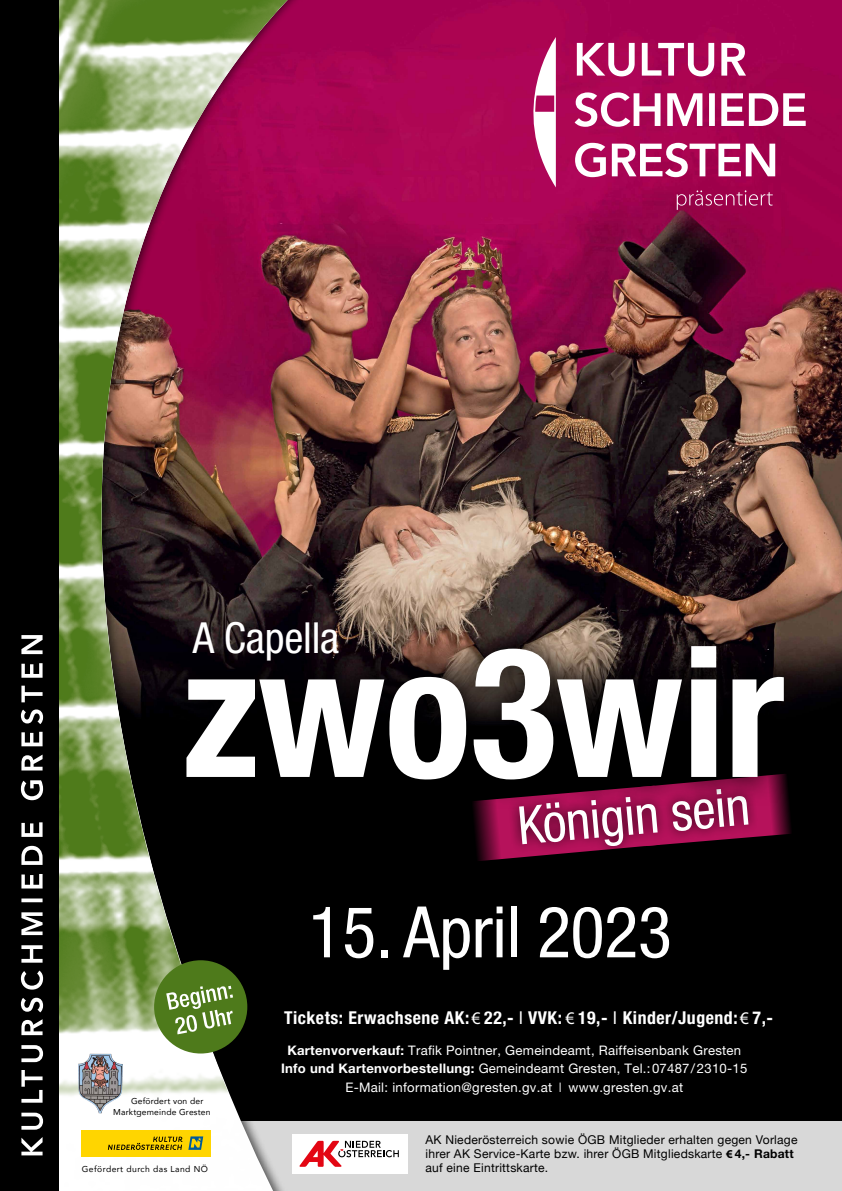
<style>
.page{position:relative;width:842px;height:1191px;background:#fff}
.page>*{position:absolute;margin:0;border:0;box-sizing:border-box;transform-origin:0 0}
.t1{font:700 condensed 181.1px "Helvetica Neue LT Pro";letter-spacing:-.005em;color:#fff}
.t2{font:condensed 71.1px "Helvetica Neue LT Pro";letter-spacing:-.005em;color:#fff}
.t3{font:condensed 52.9px "Helvetica Neue LT Pro";color:#fff}
.t4{font:condensed 42.9px "Helvetica Neue LT Pro";letter-spacing:-.005em;color:#fff}
.t5{font:700 condensed 17.8px "Helvetica Neue LT Pro";letter-spacing:.03em;color:#fff}
.t6{font:13.1px/18.5px "Helvetica Neue LT Pro";letter-spacing:.02em;color:#fff;text-align:center}
.t7{font:12.1px/14.2px "Helvetica Neue";letter-spacing:.02em;color:#000}
.t8{font:8.5px/10.2px "Avenir";letter-spacing:.02em;color:#000}
.t9{font:8.5px "Avenir";letter-spacing:.05em;color:#000}
.s1{font-family:"Myriad Pro";font-weight:400;font-stretch:normal}
.s2{font-family:"Helvetica Neue"}
.s3{font-weight:400}
.s4{font-weight:700}
.s5{font-weight:300}
.s6{font-family:"Myriad Pro";font-weight:700}
.s7{font-family:"Helvetica Neue LT Pro";font-weight:700}
</style>
<div class="page">
<img style="left:317px;top:0;width:525px;height:1121px">
<div style="left:0;top:784px;width:842px;height:335px;background:#000"></div>
<div style="left:219px;top:1121px;width:623px;height:70px;background:#d8d8d8"></div>
<div style="left:14px;top:0;width:303px;height:1191px;background:#000;opacity:.6"></div>
<svg style="left:288px;top:0;width:17px;height:1191px"></svg>
<img style="left:59px;top:0;width:229px;height:1191px">
<div style="left:0;top:0;width:59px;height:1191px;background:#000"></div>
<svg style="left:21px;top:635px;width:22px;height:520px"></svg>
<div style="left:102px;top:1085px;width:120px;height:43px;background:#fff;opacity:.75"></div>
<img style="left:78px;top:1060px;width:19px;height:48px">
<div style="left:293px;top:1133px;width:115px;height:40px;background:#fff"></div>
<svg style="left:299px;top:1140px;width:100px;height:26px"></svg>
<svg style="left:473px;top:809px;width:318px;height:52px"></svg>
<div style="left:154px;top:960px;width:93px;height:93px;background:#4e7a1b;border-radius:50%"></div>
<svg style="left:166px;top:985px;width:67px;height:49px"></svg>
<svg style="left:575px;top:143px;width:200px;height:34px"></svg>
<svg style="left:575px;top:92px;width:231px;height:35px"></svg>
<svg style="left:577px;top:43px;width:169px;height:33px"></svg>
<svg style="left:677px;top:190px;width:96px;height:20px;background:#aa2563"></svg>
<svg style="left:533px;top:37px;width:23px;height:150px"></svg>
<div style="left:157px;top:616px;width:656px;height:193px;background:#000;opacity:.95"></div>
<div style="left:81px;top:1130px;width:130px;height:26px;background:#ffd500"></div>
<svg style="left:188px;top:1136px;width:15px;height:13px"></svg>
<svg style="left:108px;top:1136px;width:74px;height:13px"></svg>
<h3 class="t4" style="left:193px;top:613px;width:148px">A Capella</h3>
<h1 class="t1" style="left:182px;top:603px;width:604px">zwo3wir</h1>
<h3 class="t3" style="left:515px;top:795px;width:234px;rotate:-5deg">Königin sein</h3>
<h2 class="t2" style="left:308px;top:891px;width:365px">15. April 2023</h2>
<p class="t8" style="left:113px;top:1096px;width:99px;text-indent:18px">Gefördert von der<br>Marktgemeinde Gresten</p>
<p class="t9" style="left:82px;top:1162px;width:128px">Gefördert durch das Land NÖ</p>
<h3 class="t5" style="left:284px;top:1006px;width:490px">Tickets: Erwachsene AK:<span class="s1">€</span> 22<span class="s2">,-</span> <span class="s3">I</span> VVK: <span class="s1">€</span> 19<span class="s2">,-</span> <span class="s3">I</span> Kinder/Jugend:<span class="s1">€</span> 7<span class="s2">,-</span></h3>
<p class="t6" style="left:281px;top:1040px;width:468px"><span class="s4">Kartenvorverkauf:</span> Trafik Pointner, Gemeindeamt, Raiffeisenbank Gresten<br><span class="s4">Info und Kartenvorbestellung:</span> Gemeindeamt Gresten, Tel.:07487/2310-15<br>E-Mail: information@gresten.gv.at <span class="s5">I</span> www.gresten.gv.at</p>
<p class="t7" style="left:425px;top:1133px;width:374px">AK Niederösterreich sowie ÖGB Mitglieder erhalten gegen Vorlage ihrer AK Service-Karte bzw. ihrer ÖGB Mitgliedskarte <span class="s6">€</span> <span class="s7">4,- Rabatt </span>auf eine Eintrittskarte.</p>
</div>
